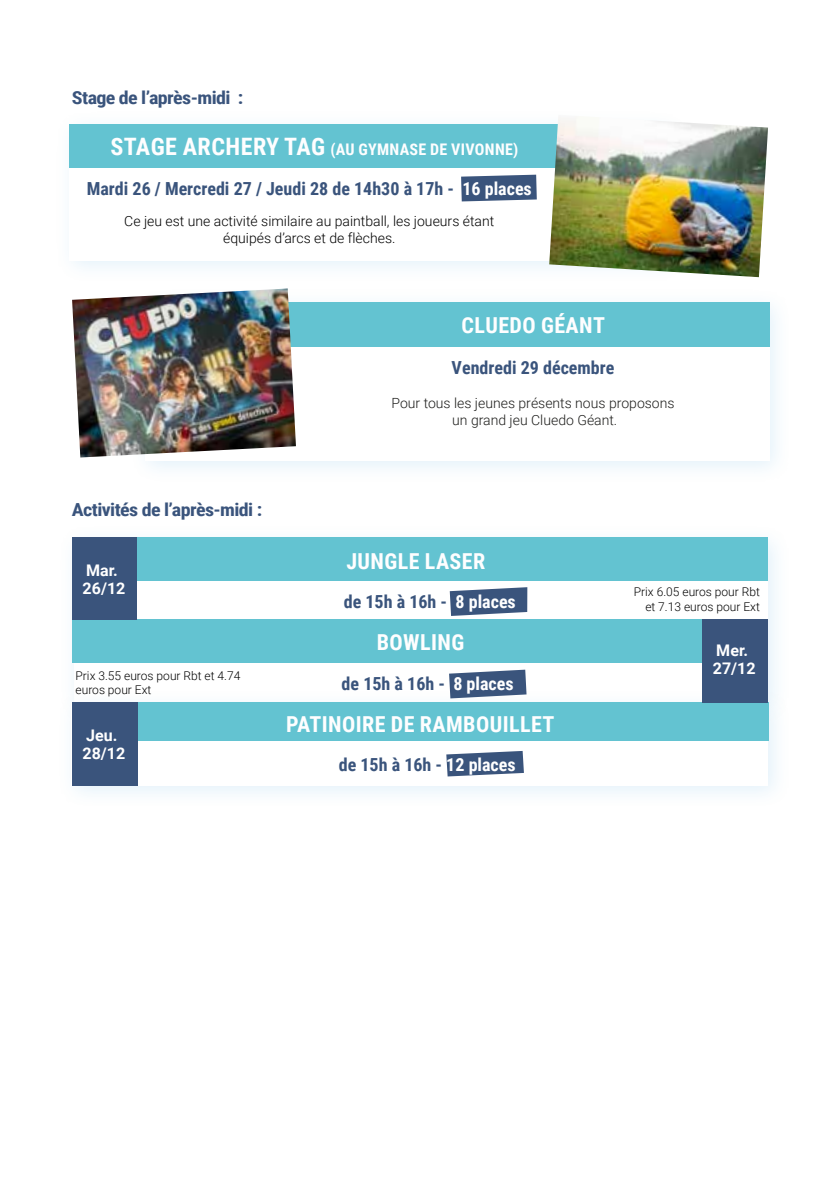
<style>
.page{position:relative;width:840px;height:1191px;background:#fff}
.page>*{position:absolute;margin:0;border:0;box-sizing:border-box;transform-origin:0 0}
.t1{font:700 22px "Roboto Condensed";letter-spacing:.02em;color:#fefeff}
.t2{font:700 18px "Roboto Condensed";color:#3a547c}
.t3{font:700 18px "Roboto Condensed";letter-spacing:-.03em;color:#3a547c;scale:1.11 1}
.t4{font:700 16px "Roboto Condensed";letter-spacing:.02em;color:#fefeff}
.t5{font:700 16px/18px "Roboto";color:#fff}
.t6{font:300 14px/16.8px "Roboto";color:#000;text-align:center}
.t7{font:300 14px/16.8px "Roboto";color:#1e1e1c;text-align:center}
.t8{font:300 12px/14.4px "Roboto";color:#000;text-align:right}
.s1{font-size:24px}
.s2{color:#fff}
</style>
<div class="page">
<div style="left:130px;top:287px;width:661px;height:196px;background:#fafdfe"></div>
<div style="left:145px;top:302px;width:624px;height:158px;background:#fff"></div>
<div style="left:277px;top:302px;width:492px;height:44px;background:#63c3d1"></div>
<img style="left:72px;top:288px;width:224px;height:169px">
<svg style="left:73px;top:581px;width:628px;height:107px"></svg>
<div style="left:73px;top:537px;width:694px;height:44px;background:#63c3d1"></div>
<svg style="left:449px;top:587px;width:78px;height:29px"></svg>
<svg style="left:449px;top:669px;width:77px;height:19px"></svg>
<div style="left:72px;top:619px;width:694px;height:43px;background:#63c3d1"></div>
<div style="left:57px;top:688px;width:733px;height:120px;background:#6ab7e7;opacity:.19"></div>
<div style="left:72px;top:703px;width:695px;height:83px;background:#fff"></div>
<div style="left:72px;top:702px;width:695px;height:39px;background:#63c3d1"></div>
<svg style="left:446px;top:751px;width:77px;height:25px"></svg>
<div style="left:72px;top:537px;width:64px;height:82px;background:#3a547c"></div>
<div style="left:701px;top:619px;width:66px;height:83px;background:#3a547c"></div>
<div style="left:72px;top:702px;width:66px;height:84px;background:#3a547c"></div>
<div style="left:54px;top:110px;width:634px;height:173px;background:#fbfdfe"></div>
<div style="left:69px;top:125px;width:596px;height:136px;background:#fff"></div>
<div style="left:69px;top:124px;width:498px;height:44px;background:#63c3d1"></div>
<svg style="left:461px;top:175px;width:75px;height:26px"></svg>
<img style="left:549px;top:119px;width:218px;height:158px">
<p class="t3" style="left:72px;top:85px;width:156px">Stage de l’après-midi :</p>
<p class="t4" style="left:110px;top:138px;width:409px"><span class="s1">STAGE ARCHERY TAG</span> (AU GYMNASE DE VIVONNE)</p>
<p class="t2" style="left:87px;top:176px;width:446px">Mardi 26 / Mercredi 27 / Jeudi 28 de 14h30 à 17h - <span class="s2">16 places</span></p>
<p class="t6" style="left:124px;top:212px;width:371px">Ce jeu est une activité similaire au paintball, les joueurs étant équipés d’arcs et de flèches.</p>
<p class="t1" style="left:461px;top:309px;width:145px">CLUEDO GÉANT</p>
<p class="t2" style="left:451px;top:355px;width:164px">Vendredi 29 décembre</p>
<p class="t7" style="left:391px;top:394px;width:284px">Pour tous les jeunes présents nous proposons un grand jeu Cluedo Géant.</p>
<p class="t3" style="left:72px;top:496px;width:173px">Activités de l’après-midi :</p>
<p class="t5" style="left:83px;top:560px;width:44px">Mar.<br>26/12</p>
<p class="t8" style="left:75px;top:667px;width:166px;text-align:left">Prix 3.55 euros pour Rbt et 4.74 euros pour Ext</p>
<p class="t5" style="left:82px;top:725px;width:44px">Jeu.<br>28/12</p>
<p class="t1" style="left:346px;top:545px;width:140px">JUNGLE LASER</p>
<p class="t2" style="left:343px;top:589px;width:173px">de 15h à 16h - <span class="s2">8 places</span></p>
<p class="t1" style="left:376px;top:627px;width:89px">BOWLING</p>
<p class="t2" style="left:341px;top:671px;width:173px">de 15h à 16h - <span class="s2">8 places</span></p>
<p class="t1" style="left:286px;top:708px;width:270px">PATINOIRE DE RAMBOUILLET</p>
<p class="t2" style="left:338px;top:751px;width:178px">de 15h à 16h - <span class="s2">12 places</span></p>
<p class="t8" style="left:633px;top:584px;width:128px">Prix 6.05 euros pour Rbt et 7.13 euros pour Ext</p>
<p class="t5" style="left:712px;top:640px;width:44px">Mer.<br>27/12</p>
</div>
